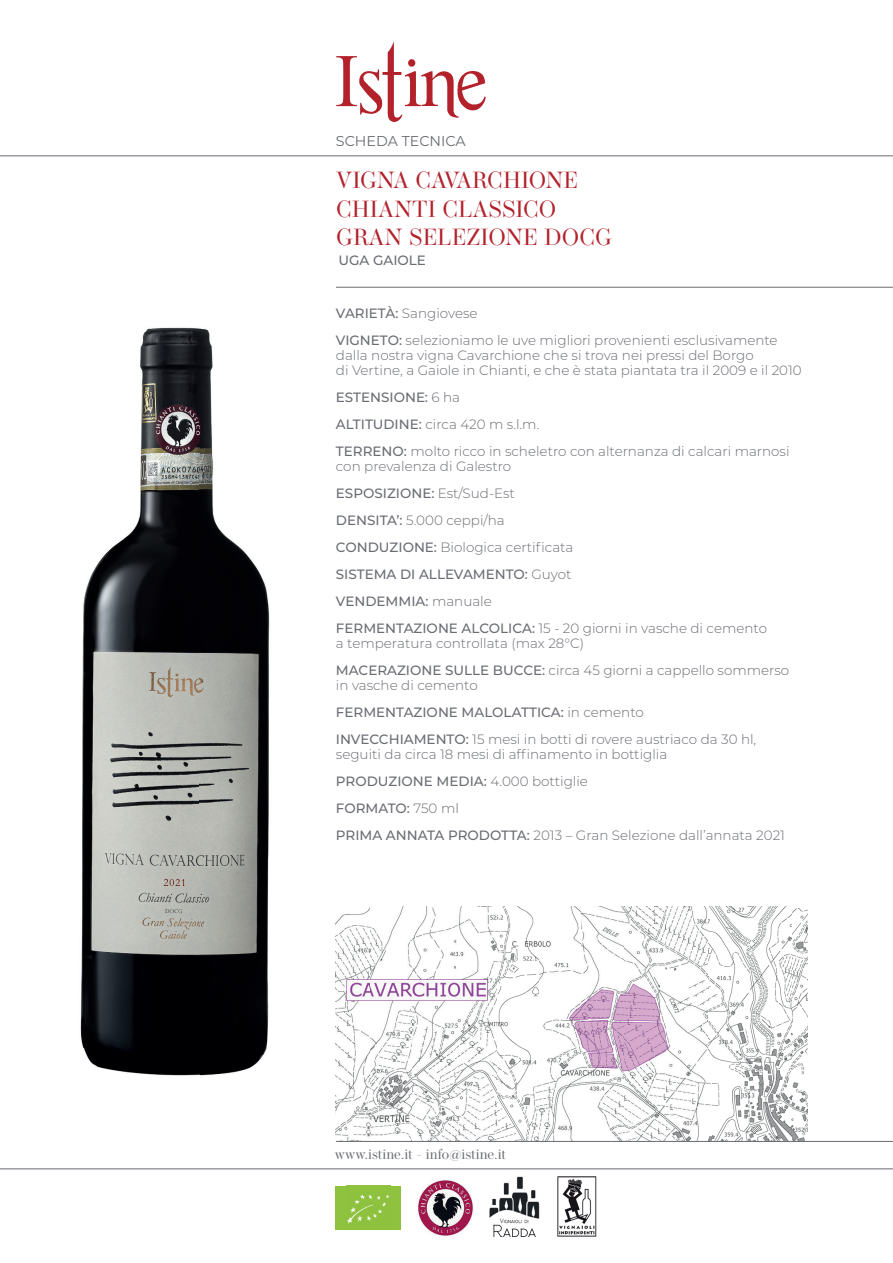
<style>
.page{position:relative;width:893px;height:1263px;background:#fff}
.page>*{position:absolute;margin:0;border:0;box-sizing:border-box;transform-origin:0 0}
.t1{font:23.25px/28px "Operetta 12";color:#b2222c}
.t2{font:14.25px "Operetta 12";color:#696c72}
.t3{font:14.25px "Montserrat";color:#696c72}
.t4{font:300 13.5px/27px "Montserrat";color:#696c72}
.t5{font:500 13.5px "Montserrat";color:#696c72}
.s1{font-weight:500}
</style>
<div class="page">
<svg style="left:336px;top:42px;width:150px;height:80px"></svg>
<hr style="left:0;top:156px;width:893px;height:1px;background:#696c72">
<hr style="left:336px;top:287px;width:557px;height:1px;background:#696c72">
<img style="left:490px;top:1176px;width:49px;height:60px">
<img style="left:557px;top:1176px;width:40px;height:61px">
<img style="left:417px;top:1179px;width:57px;height:57px">
<div style="left:336px;top:1186px;width:65px;height:43px;background:#8fc23e"></div>
<img style="left:347px;top:1194px;width:42px;height:30px">
<hr style="left:0;top:1168px;width:893px;height:1px;background:#696c72">
<img style="left:80px;top:327px;width:190px;height:749px">
<img style="left:335px;top:907px;width:472px;height:234px">
<hr style="left:336px;top:1141px;width:557px;height:1px;background:#696c72">
<p class="t3" style="left:336px;top:131px;width:131px">SCHEDA TECNICA</p>
<h1 class="t1" style="left:336px;top:166px;width:277px">VIGNA CAVARCHIONE<br>CHIANTI CLASSICO<br>GRAN SELEZIONE DOCG</h1>
<p class="t5" style="left:338px;top:251px;width:89px">UGA GAIOLE</p>
<p class="t4" style="left:336px;top:300px;width:443px"><span class="s1">VARIETÀ:</span> Sangiovese<br><span class="s1">VIGNETO:</span> selezioniamo le uve migliori provenienti esclusivamente</p>
<p class="t4" style="left:336px;top:348px;width:467px;line-height:15px">dalla nostra vigna Cavarchione che si trova nei pressi del Borgo<br>di Vertine, a Gaiole in Chianti, e che è stata piantata tra il 2009 e il 2010</p>
<p class="t4" style="left:336px;top:384px;width:455px"><span class="s1">ESTENSIONE:</span> 6 ha<br><span class="s1">ALTITUDINE:</span> circa 420 m s.l.m.<br><span class="s1">TERRENO:</span> molto ricco in scheletro con alternanza di calcari marnosi</p>
<p class="t4" style="left:336px;top:453px;width:433px">con prevalenza di Galestro<br><span class="s1">ESPOSIZIONE:</span> Est/Sud-Est<br><span class="s1">DENSITA’:</span> 5.000 ceppi/ha<br><span class="s1">CONDUZIONE:</span> Biologica certificata<br><span class="s1">SISTEMA DI ALLEVAMENTO:</span> Guyot<br><span class="s1">VENDEMMIA:</span> manuale<br><span class="s1">FERMENTAZIONE ALCOLICA:</span> 15 - 20 giorni in vasche di cemento</p>
<p class="t4" style="left:336px;top:630px;width:455px">a temperatura controllata (max 28°C)<br><span class="s1">MACERAZIONE SULLE BUCCE:</span> circa 45 giorni a cappello sommerso</p>
<p class="t4" style="left:336px;top:672px;width:422px">in vasche di cemento<br><span class="s1">FERMENTAZIONE MALOLATTICA:</span> in cemento<br><span class="s1">INVECCHIAMENTO:</span> 15 mesi in botti di rovere austriaco da 30 hl,</p>
<p class="t4" style="left:336px;top:741px;width:451px">seguiti da circa 18 mesi di affinamento in bottiglia<br><span class="s1">PRODUZIONE MEDIA:</span> 4.000 bottiglie<br><span class="s1">FORMATO:</span> 750 ml<br><span class="s1">PRIMA ANNATA PRODOTTA:</span> 2013 – Gran Selezione dall’annata 2021</p>
<p class="t2" style="left:335px;top:1145px;width:173px">www.istine.it - info@istine.it</p>
</div>
